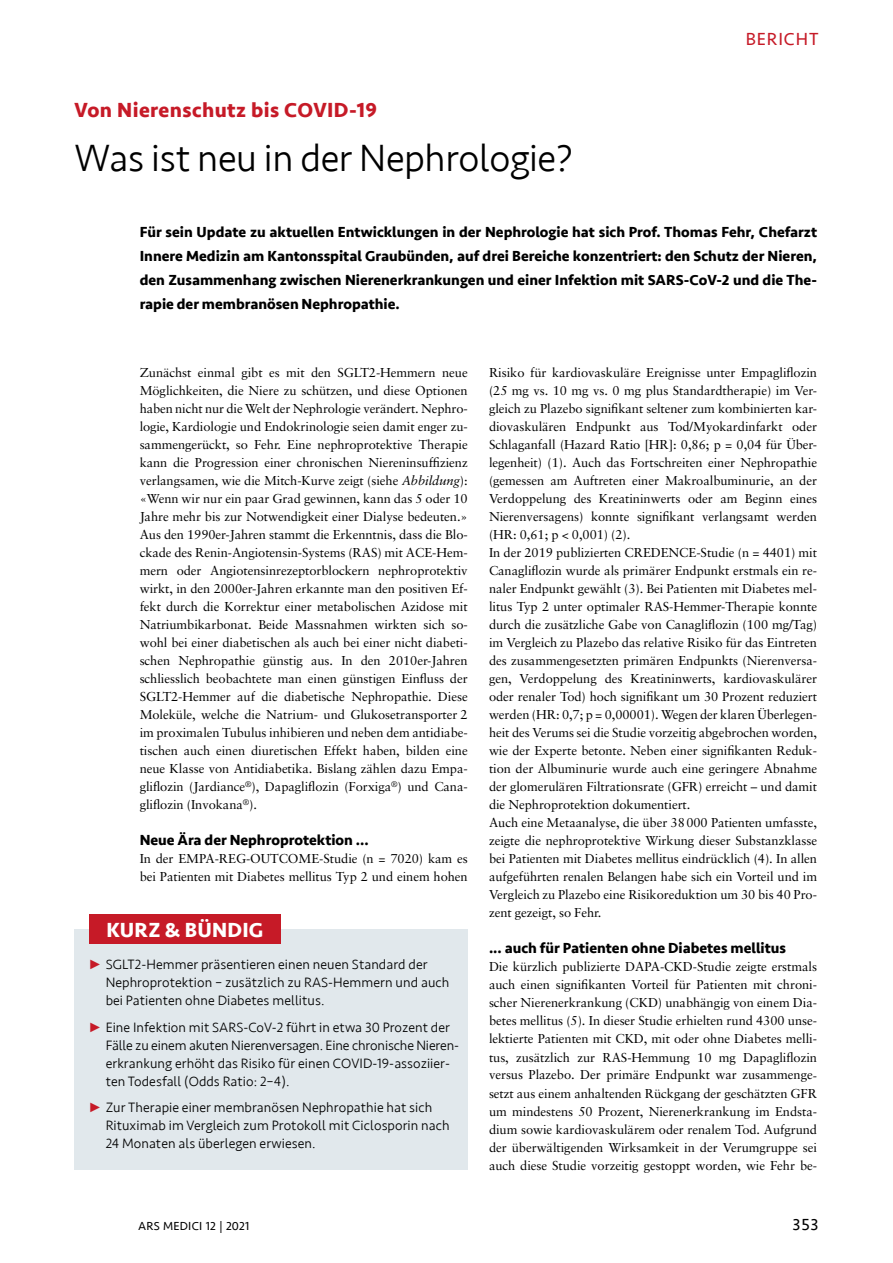
<style>
.page{position:relative;width:893px;height:1263px;background:#fff}
.page>*{position:absolute;margin:0;border:0;box-sizing:border-box;transform-origin:0 0}
.t1{font:300 39px "Seravek";letter-spacing:-.01em;color:#000}
.t2{font:700 21px "Seravek";letter-spacing:.02em;color:#c61a27}
.t3{font:700 21px "Seravek";letter-spacing:.01em;color:#fff}
.t4{font:18px "Seravek";letter-spacing:.05em;color:#c61a27}
.t5{font:16.5px "Seravek";color:#000}
.t6{font:700 15px/24px "Seravek";color:#000;text-align:justify}
.t7{font:300 13.95px/18px "Seravek";letter-spacing:.005em;color:#000}
.t8{font:12.9px/18px "Sabon";letter-spacing:-.005em;color:#000;text-align:justify}
.t9{font:12px "Seravek";letter-spacing:.02em;color:#000}
.s1{font-style:italic}
</style>
<div class="page">
<div style="left:74px;top:929px;width:394px;height:240px;background:#e1e8ec"></div>
<div style="left:89px;top:914px;width:192px;height:30px;background:#c61a27"></div>
<h2 class="t2" style="left:74px;top:93px;width:304px">Von Nierenschutz bis COVID-19</h2>
<h1 class="t1" style="left:74px;top:135px;width:500px">Was ist neu in der Nephrologie?</h1>
<h3 class="t4" style="left:746px;top:25px;width:74px">BERICHT</h3>
<p class="t6" style="left:140px;top:219px;width:679px">Für sein Update zu aktuellen Entwicklungen in der Nephrologie hat sich Prof. Thomas Fehr, Chefarzt Innere Medizin am Kantonsspital Graubünden, auf drei Bereiche konzentriert: den Schutz der Nieren, den Zusammenhang zwischen Nierenerkrankungen und einer Infektion mit SARS-CoV-2 und die The&shy;rapie der membranösen Nephropathie.</p>
<p class="t8" style="left:140px;top:364px;width:330px">Zunächst einmal gibt es mit den SGLT2-Hemmern neue Möglichkeiten, die Niere zu schützen, und diese Optionen haben nicht nur die Welt der Nephrologie verändert. Nephro&shy;logie, Kardiologie und Endokrinologie seien damit enger zu&shy;sammengerückt, so Fehr. Eine nephroprotektive Therapie kann die Progression einer chronischen Niereninsuffizienz verlangsamen, wie die Mitch-Kurve zeigt (siehe <span class="s1">Abbildung</span>): «Wenn wir nur ein paar Grad gewinnen, kann das 5 oder 10<br>Jahre mehr bis zur Notwendigkeit einer Dialyse bedeuten.» Aus den 1990er-Jahren stammt die Erkenntnis, dass die Blo&shy;ckade des Renin-Angiotensin-Systems (RAS) mit ACE-Hem&shy;mern oder Angiotensinrezeptorblockern nephroprotektiv wirkt, in den 2000er-Jahren erkannte man den positiven Ef&shy;fekt durch die Korrektur einer metabolischen Azidose mit Natriumbikarbonat. Beide Massnahmen wirkten sich so&shy;wohl bei einer diabetischen als auch bei einer nicht diabeti&shy;schen Nephropathie günstig aus. In den 2010er-Jahren schliesslich beobachtete man einen günstigen Einfluss der SGLT2-Hemmer auf die diabetische Nephropathie. Diese Moleküle, welche die Natrium- und Glukosetransporter 2 im proximalen Tubulus inhibieren und neben dem antidiabe&shy;tischen auch einen diuretischen Effekt haben, bilden eine neue Klasse von Antidiabetika. Bislang zählen dazu Empa&shy;gliflozin (Jardiance<sup>®</sup>), Dapagliflozin (Forxiga<sup>®</sup>) und Cana&shy;gliflozin (Invokana<sup>®</sup>).</p>
<p class="t6" style="left:140px;top:828px;width:231px">Neue Ära der Nephroprotektion ...</p>
<p class="t8" style="left:140px;top:850px;width:330px">In der EMPA-REG-OUTCOME-Studie (n = 7020) kam es bei Patienten mit Diabetes mellitus Typ 2 und einem hohen</p>
<h2 class="t3" style="left:106px;top:913px;width:159px">KURZ &amp; BÜNDIG</h2>
<p class="t7" style="left:106px;top:956px;width:345px">SGLT2-Hemmer präsentieren einen neuen Standard der<br>Nephroprotektion – zusätzlich zu RAS-Hemmern und auch bei Patienten ohne Diabetes mellitus.</p>
<p class="t7" style="left:106px;top:1018px;width:355px">Eine Infektion mit SARS-CoV-2 führt in etwa 30 Prozent der Fälle zu einem akuten Nierenversagen. Eine chronische Nieren&shy;erkrankung erhöht das Risiko für einen COVID-19-assoziier&shy;ten Todesfall (Odds Ratio: 2–4).</p>
<p class="t7" style="left:106px;top:1099px;width:346px">Zur Therapie einer membranösen Nephropathie hat sich<br>Rituximab im Vergleich zum Protokoll mit Ciclosporin nach<br>24 Monaten als überlegen erwiesen.</p>
<p class="t8" style="left:489px;top:364px;width:330px;text-align:left">Risiko für kardiovaskuläre Ereignisse unter Empagliflozin (25 mg vs. 10 mg vs. 0 mg plus Standardtherapie) im Ver&shy;gleich zu Plazebo signifikant seltener zum kombinierten kar&shy;diovaskulären Endpunkt aus Tod/Myokardinfarkt oder Schlaganfall (Hazard Ratio [HR]: 0,86; p = 0,04 für Über&shy;legenheit) (1). Auch das Fortschreiten einer Nephropathie (gemessen am Auftreten einer Makroalbuminurie, an der Verdoppelung des Kreatininwerts oder am Beginn eines Nierenversagens) konnte signifikant verlangsamt werden (HR: 0,61; p &lt; 0,001) (2).<br>In der 2019 publizierten CREDENCE-Studie (n = 4401) mit Canagliflozin wurde als primärer Endpunkt erstmals ein re&shy;naler Endpunkt gewählt (3). Bei Patienten mit Diabetes mel&shy;litus Typ 2 unter optimaler RAS-Hemmer-Therapie konnte durch die zusätzliche Gabe von Canagliflozin (100 mg/Tag) im Vergleich zu Plazebo das relative Risiko für das Eintreten des zusammengesetzten primären Endpunkts (Nierenversa&shy;gen, Verdoppelung des Kreatininwerts, kardiovaskulärer oder renaler Tod) hoch signifikant um 30 Prozent reduziert werden (HR: 0,7; p = 0,00001). Wegen der klaren Überlegen&shy;heit des Verums sei die Studie vorzeitig abgebrochen worden, wie der Experte betonte. Neben einer signifikanten Reduk&shy;tion der Albuminurie wurde auch eine geringere Abnahme der glomerulären Filtrationsrate (GFR) erreicht – und damit die Nephroprotektion dokumentiert.<br>Auch eine Metaanalyse, die über 38000 Patienten umfasste, zeigte die nephroprotektive Wirkung dieser Substanzklasse bei Patienten mit Diabetes mellitus eindrücklich (4). In allen aufgeführten renalen Belangen habe sich ein Vorteil und im Vergleich zu Plazebo eine Risikoreduktion um 30 bis 40 Pro&shy;zent gezeigt, so Fehr.</p>
<p class="t6" style="left:489px;top:936px;width:298px">... auch für Patienten ohne Diabetes mellitus</p>
<p class="t8" style="left:489px;top:958px;width:330px">Die kürzlich publizierte DAPA-CKD-Studie zeigte erstmals auch einen signifikanten Vorteil für Patienten mit chroni&shy;scher Nierenerkrankung (CKD) unabhängig von einem Dia&shy;betes mellitus (5). In dieser Studie erhielten rund 4300 unse&shy;lektierte Patienten mit CKD, mit oder ohne Diabetes melli&shy;tus, zusätzlich zur RAS-Hemmung 10 mg Dapagliflozin versus Plazebo. Der primäre Endpunkt war zusammenge&shy;setzt aus einem anhaltenden Rückgang der geschätzten GFR um mindestens 50 Prozent, Nierenerkrankung im Endsta&shy;dium sowie kardiovaskulärem oder renalem Tod. Aufgrund der überwältigenden Wirksamkeit in der Verumgruppe sei auch diese Studie vorzeitig gestoppt worden, wie Fehr be-</p>
<p class="t9" style="left:138px;top:1217px;width:113px">ARS MEDICI 12 | 2021</p>
<p class="t5" style="left:792px;top:1212px;width:28px">353</p>
</div>
